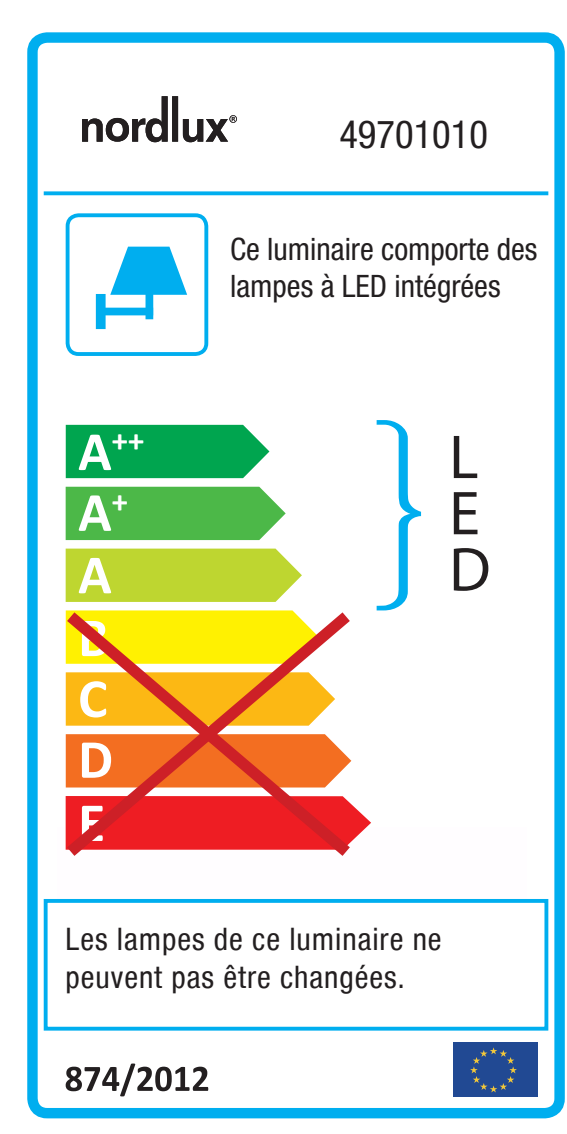
<style>
.page{position:relative;width:567px;height:1134px;background:#fff}
.page>*{position:absolute;margin:0;border:0;box-sizing:border-box;transform-origin:0 0}
.t1{font:700 55.6px/61.6px "Calibri";color:#fff}
.t2{font:condensed 38.8px "Helvetica Neue";color:#231f20}
.t3{font:700 32.4px "Calibri";color:#fff}
.t4{font:condensed 30.8px/38.8px "Helvetica Neue LT";letter-spacing:.03em;color:#231f20}
.t5{font:condensed 30.8px/37.2px "Helvetica Neue";color:#231f20}
.s1{font-size:55.6px}
</style>
<div class="page">
<div style="left:27px;top:32px;width:538px;height:1086px;border:10px solid #00aeef;border-radius:15px"></div>
<svg style="left:66px;top:1063px;width:142px;height:33px"></svg>
<div style="left:453px;top:1041px;width:84px;height:55px;background:#214993"></div>
<svg style="left:470px;top:1047px;width:47px;height:45px"></svg>
<svg style="left:44px;top:191px;width:504px;height:4px;background:#19b6f0"></svg>
<div style="left:66px;top:213px;width:142px;height:143px;border:4px solid #00aeef;border-radius:11px"></div>
<svg style="left:66px;top:549px;width:236px;height:53px;background:#c1d83b"></svg>
<div style="left:66px;top:487px;width:220px;height:53px;background:#4cb848"></div>
<div style="left:66px;top:425px;width:203px;height:53px;background:#00a54f"></div>
<svg style="left:377px;top:420px;width:44px;height:190px"></svg>
<svg style="left:454px;top:436px;width:23px;height:42px"></svg>
<svg style="left:454px;top:492px;width:23px;height:42px"></svg>
<svg style="left:454px;top:548px;width:34px;height:43px"></svg>
<svg style="left:351px;top:804px;width:20px;height:38px"></svg>
<svg style="left:66px;top:610px;width:285px;height:246px"></svg>
<svg style="left:82px;top:96px;width:155px;height:46px"></svg>
<div style="left:44px;top:899px;width:504px;height:131px;border:4px solid #00aeef"></div>
<svg style="left:96px;top:247px;width:91px;height:82px"></svg>
<p class="t2" style="left:339px;top:111px;width:150px">49701010</p>
<p class="t3" style="left:78px;top:421px;width:68px"><span class="s1">A</span>++</p>
<p class="t1" style="left:78px;top:479px;width:51px">A<sup>+<br></sup>A<br>B<br>C<br>D</p>
<p class="t1" style="left:78px;top:789px;width:29px">E</p>
<p class="t5" style="left:230px;top:230px;width:309px">Ce luminaire comporte des lampes à LED intégrées</p>
<p class="t4" style="left:66px;top:919px;width:378px">Les lampes de ce luminaire ne peuvent pas être changées.</p>
</div>
